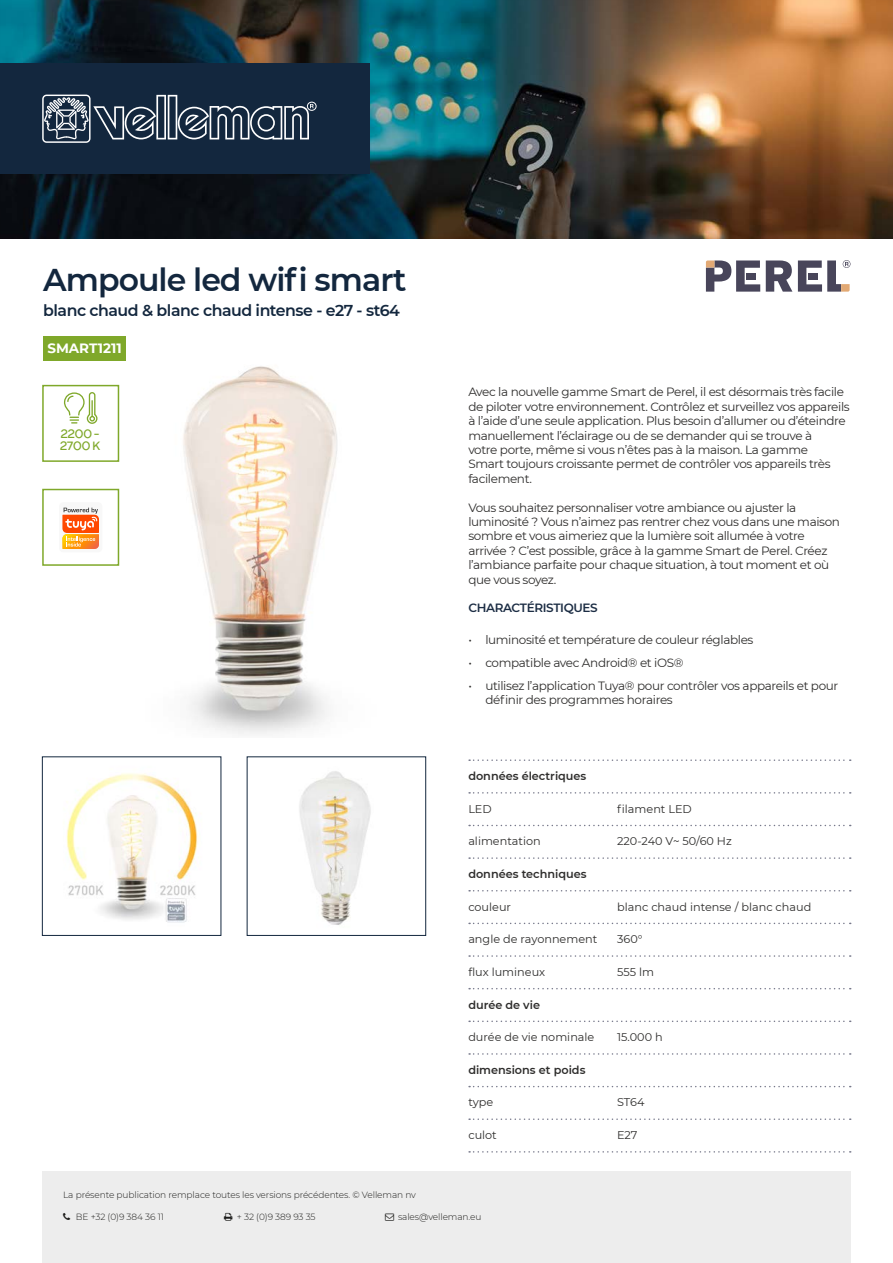
<style>
.page{position:relative;width:893px;height:1263px;background:#fff}
.page>*{position:absolute;margin:0;border:0;box-sizing:border-box;transform-origin:0 0}
.Producttitel{font:600 31.5px "Montserrat";letter-spacing:-.03em;color:#13273e}
.Subtitel{font:600 15.75px "Montserrat";letter-spacing:-.03em;color:#13273e}
.code{font:700 13.5px "Montserrat";color:#fff}
.Text{font:12px/14.4px "Montserrat";letter-spacing:-.03em;color:#2e2d2c}
.Features_title{font:600 12px "Montserrat";letter-spacing:-.03em;color:#1c2d44}
.Icon{font:700 12px/12px "TT Firs";color:#7fa82a}
.Specs_-_level_2{font:11.25px "Montserrat";color:#2e2d2c}
.Specs_-_level_1{font:600 11.25px "Montserrat";color:#2e2d2c}
.t1{font:300 9px "Montserrat";letter-spacing:-.01em;color:#1d1d1b}
</style>
<div class="page">
<img style="left:0;top:0;width:893px;height:238px">
<div style="left:42px;top:1171px;width:809px;height:92px;background:#ededed"></div>
<svg style="left:766px;top:260px;width:26px;height:32px"></svg>
<svg style="left:706px;top:260px;width:54px;height:32px"></svg>
<svg style="left:798px;top:260px;width:52px;height:32px"></svg>
<div style="left:0;top:64px;width:370px;height:110px;background:#13273e"></div>
<svg style="left:42px;top:95px;width:275px;height:48px"></svg>
<img style="left:119px;top:366px;width:218px;height:368px">
<div style="left:42px;top:489px;width:77px;height:77px;border:2px solid #7fa82a"></div>
<div style="left:42px;top:385px;width:77px;height:77px;border:2px solid #7fa82a"></div>
<svg style="left:63px;top:392px;width:35px;height:32px"></svg>
<div style="left:59px;top:502px;width:43px;height:50px;background:#f8f8f8;border-radius:5px"></div>
<svg style="left:62px;top:508px;width:37px;height:41px"></svg>
<div style="left:43px;top:336px;width:83px;height:25px;background:#7fa82a"></div>
<img style="left:299px;top:771px;width:72px;height:154px">
<div style="left:247px;top:756px;width:179px;height:180px;border:1px solid #13273e"></div>
<img style="left:66px;top:773px;width:132px;height:150px">
<div style="left:42px;top:756px;width:179px;height:180px;border:1px solid #13273e"></div>
<svg style="left:469px;top:759px;width:382px;height:2px"></svg>
<svg style="left:469px;top:792px;width:382px;height:2px"></svg>
<svg style="left:469px;top:825px;width:382px;height:1px"></svg>
<svg style="left:469px;top:857px;width:382px;height:2px"></svg>
<svg style="left:469px;top:890px;width:382px;height:1px"></svg>
<svg style="left:469px;top:923px;width:382px;height:1px"></svg>
<svg style="left:469px;top:955px;width:382px;height:2px"></svg>
<svg style="left:469px;top:988px;width:382px;height:1px"></svg>
<svg style="left:469px;top:1020px;width:382px;height:2px"></svg>
<svg style="left:469px;top:1053px;width:382px;height:2px"></svg>
<svg style="left:469px;top:1086px;width:382px;height:1px"></svg>
<svg style="left:469px;top:1118px;width:382px;height:2px"></svg>
<svg style="left:469px;top:1151px;width:382px;height:1px"></svg>
<p class="Producttitel" style="left:43px;top:257px;width:365px">Ampoule led wifi smart</p>
<p class="Subtitel" style="left:43px;top:299px;width:358px">blanc chaud &amp; blanc chaud intense - e27 - st64</p>
<p class="code" style="left:47px;top:339px;width:76px">SMART1211</p>
<p class="Icon" style="left:60px;top:428px;width:42px">2200 -<br>2700 K</p>
<p class="Text" style="left:468px;top:385px;width:383px">Avec la nouvelle gamme Smart de Perel, il est désormais très facile de piloter votre environnement. Contrôlez et surveillez vos appareils à l’aide d’une seule application. Plus besoin d’allumer ou d’éteindre manuellement l’éclairage ou de se demander qui se trouve à<br>votre porte, même si vous n’êtes pas à la maison. La gamme<br>Smart toujours croissante permet de contrôler vos appareils très facilement.</p>
<p class="Text" style="left:468px;top:500px;width:373px">Vous souhaitez personnaliser votre ambiance ou ajuster la luminosité ? Vous n’aimez pas rentrer chez vous dans une maison sombre et vous aimeriez que la lumière soit allumée à votre arrivée ? C’est possible, grâce à la gamme Smart de Perel. Créez l’ambiance parfaite pour chaque situation, à tout moment et où que vous soyez.</p>
<p class="Features_title" style="left:468px;top:600px;width:131px">CHARACTÉRISTIQUES</p>
<p class="Text" style="left:468px;top:632px;width:287px">• luminosité et température de couleur réglables</p>
<p class="Text" style="left:468px;top:655px;width:217px">• compatible avec Android® et iOS®</p>
<p class="Text" style="left:485px;top:678px;width:355px;text-indent:-17px">• utilisez l’application Tuya® pour contrôler vos appareils et pour définir des programmes horaires</p>
<p class="Specs_-_level_1" style="left:468px;top:768px;width:120px">données électriques</p>
<p class="Specs_-_level_2" style="left:468px;top:801px;width:25px">LED</p>
<p class="Specs_-_level_2" style="left:617px;top:801px;width:76px">filament LED</p>
<p class="Specs_-_level_2" style="left:468px;top:834px;width:74px">alimentation</p>
<p class="Specs_-_level_2" style="left:617px;top:834px;width:116px">220-240 V~ 50/60 Hz</p>
<p class="Specs_-_level_1" style="left:468px;top:866px;width:120px">données techniques</p>
<p class="Specs_-_level_2" style="left:468px;top:899px;width:44px">couleur</p>
<p class="Specs_-_level_2" style="left:617px;top:899px;width:196px">blanc chaud intense / blanc chaud</p>
<p class="Specs_-_level_2" style="left:468px;top:931px;width:131px">angle de rayonnement</p>
<p class="Specs_-_level_2" style="left:617px;top:931px;width:27px">360°</p>
<p class="Specs_-_level_2" style="left:468px;top:964px;width:78px">flux lumineux</p>
<p class="Specs_-_level_2" style="left:617px;top:964px;width:38px">555 lm</p>
<p class="Specs_-_level_1" style="left:468px;top:996px;width:73px">durée de vie</p>
<p class="Specs_-_level_2" style="left:468px;top:1029px;width:128px">durée de vie nominale</p>
<p class="Specs_-_level_2" style="left:617px;top:1029px;width:47px">15.000 h</p>
<p class="Specs_-_level_1" style="left:468px;top:1062px;width:119px">dimensions et poids</p>
<p class="Specs_-_level_2" style="left:468px;top:1095px;width:26px">type</p>
<p class="Specs_-_level_2" style="left:617px;top:1095px;width:29px">ST64</p>
<p class="Specs_-_level_2" style="left:468px;top:1127px;width:30px">culot</p>
<p class="Specs_-_level_2" style="left:617px;top:1127px;width:22px">E27</p>
<p class="t1" style="left:63px;top:1189px;width:354px">La présente publication remplace toutes les versions précédentes. © Velleman nv</p>
<p class="t1" style="left:76px;top:1211px;width:90px">BE +32 (0)9 384 36 11</p>
<p class="t1" style="left:237px;top:1211px;width:80px">+ 32 (0)9 389 93 35</p>
<p class="t1" style="left:398px;top:1211px;width:85px">sales@velleman.eu</p>
</div>
